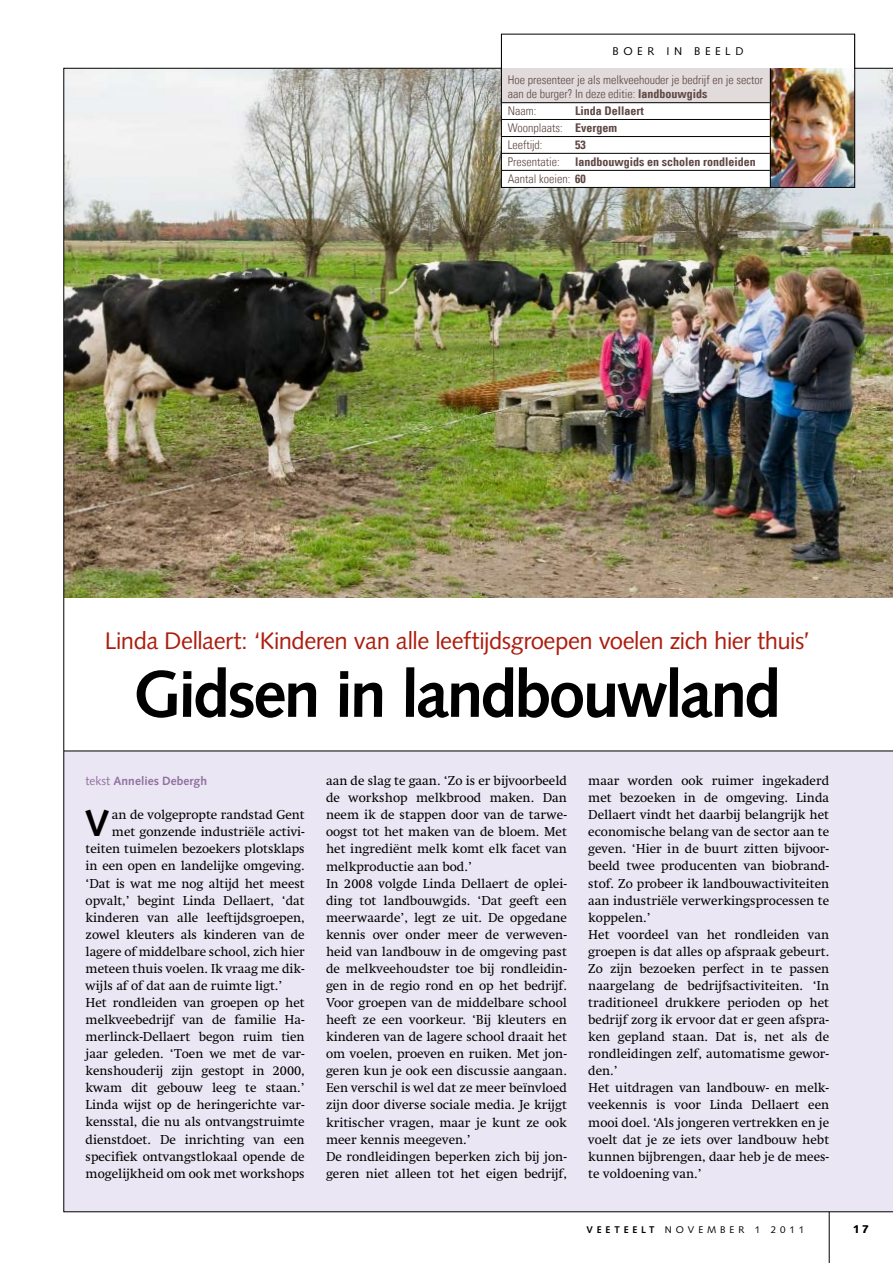
<style>
.page{position:relative;width:893px;height:1263px;background:#fff}
.page>*{position:absolute;margin:0;border:0;box-sizing:border-box;transform-origin:0 0}
.t1{font:700 66px "Syntax LT Pro";letter-spacing:-.045em;color:#000}
.t2{font:700 37.35px "Syntax LT Pro";color:#000}
.t3{font:24px "Syntax LT Pro";letter-spacing:-.02em;color:#ad1d0e}
.t4{font:13.2px/17.1px "Swift LT Pro";color:#000}
.t5{font:12px/14.1px "Univers Com 47 Light Cond";color:#5e4845}
.t6{font:12px "Univers Com 67 Bold Cond";color:#5e4845}
.t7{font:700 12px "Syntax LT Pro";color:#91719f}
.t8{font:11.25px "Syntax LT Pro";letter-spacing:.4em;color:#000}
.t9{font:900 11.25px "Syntax LT Pro";color:#000}
.t10{font:9.75px "Syntax LT Pro";letter-spacing:.4em;color:#000}
.s1{font-family:"Univers Com 67 Bold Cond"}
.s2{font-weight:400}
.s3{font-weight:700}
</style>
<div class="page">
<img style="left:63px;top:33px;width:830px;height:1230px">
<hr style="left:829px;top:1212px;width:1px;height:51px;background:#000">
<p class="t8" style="left:613px;top:45px;width:132px">BOER IN BEELD</p>
<p class="t5" style="left:508px;top:73px;width:257px">Hoe presenteer je als melkveehouder je bedrijf en je sector aan de burger? In deze editie: <span class="s1">landbouwgids</span></p>
<p class="t5" style="left:508px;top:104px;width:30px">Naam:</p>
<p class="t6" style="left:575px;top:103px;width:70px">Linda Dellaert</p>
<p class="t5" style="left:508px;top:119px;width:111px;line-height:17.1px">Woonplaats: <span class="s1">Evergem<br></span>Leeftijd:</p>
<p class="t6" style="left:575px;top:137px;width:12px">53</p>
<p class="t5" style="left:508px;top:155px;width:53px">Presentatie:</p>
<p class="t6" style="left:575px;top:155px;width:182px">landbouwgids en scholen rondleiden</p>
<p class="t5" style="left:508px;top:172px;width:80px">Aantal koeien: <span class="s1">60</span></p>
<h3 class="t3" style="left:105px;top:626px;width:707px">Linda Dellaert: ‘Kinderen van alle leeftijdsgroepen voelen zich hier thuis’</h3>
<h1 class="t1" style="left:133px;top:655px;width:649px">Gidsen in landbouwland</h1>
<p class="t7" style="left:86px;top:774px;width:123px"><span class="s2">tekst</span> Annelies Debergh</p>
<h2 class="t2" style="left:85px;top:801px;width:26px">V</h2>
<p class="t4" style="left:112px;top:806px;width:194px">an de volgepropte randstad Gent</p>
<p class="t4" style="left:112px;top:823px;width:194px">met gonzende industriële activi-</p>
<p class="t4" style="left:86px;top:840px;width:221px">teiten tuimelen bezoekers plotsklaps</p>
<p class="t4" style="left:86px;top:857px;width:221px">in een open en landelijke omgeving.</p>
<p class="t4" style="left:86px;top:874px;width:221px">‘Dat is wat me nog altijd het meest</p>
<p class="t4" style="left:86px;top:891px;width:221px">opvalt,’ begint Linda Dellaert, ‘dat</p>
<p class="t4" style="left:86px;top:909px;width:221px">kinderen van alle leeftijdsgroepen,</p>
<p class="t4" style="left:86px;top:926px;width:221px">zowel kleuters als kinderen van de</p>
<p class="t4" style="left:86px;top:943px;width:221px">lagere of middelbare school, zich hier</p>
<p class="t4" style="left:86px;top:960px;width:221px">meteen thuis voelen. Ik vraag me dik-</p>
<p class="t4" style="left:86px;top:977px;width:198px">wijls af of dat aan de ruimte ligt.’</p>
<p class="t4" style="left:86px;top:994px;width:221px">Het rondleiden van groepen op het</p>
<p class="t4" style="left:86px;top:1011px;width:221px">melkveebedrijf van de familie Ha-</p>
<p class="t4" style="left:86px;top:1028px;width:221px">merlinck-Dellaert begon ruim tien</p>
<p class="t4" style="left:86px;top:1045px;width:221px">jaar geleden. ‘Toen we met de var-</p>
<p class="t4" style="left:86px;top:1062px;width:221px">kenshouderij zijn gestopt in 2000,</p>
<p class="t4" style="left:86px;top:1079px;width:221px">kwam dit gebouw leeg te staan.’</p>
<p class="t4" style="left:86px;top:1096px;width:221px">Linda wijst op de heringerichte var-</p>
<p class="t4" style="left:86px;top:1113px;width:221px">kensstal, die nu als ontvangstruimte</p>
<p class="t4" style="left:86px;top:1130px;width:221px">dienstdoet. De inrichting van een</p>
<p class="t4" style="left:86px;top:1147px;width:221px">specifiek ontvangstlokaal opende de</p>
<p class="t4" style="left:86px;top:1165px;width:221px">mogelijkheid om ook met workshops</p>
<p class="t4" style="left:326px;top:772px;width:242px">aan de slag te gaan. ‘Zo is er bijvoorbeeld de workshop melkbrood maken. Dan neem ik de stappen door van de tarwe&shy;oogst tot het maken van de bloem. Met het ingrediënt melk komt elk facet van melkproductie aan bod.’<br>In 2008 volgde Linda Dellaert de oplei&shy;ding tot landbouwgids. ‘Dat geeft een meerwaarde’, legt ze uit. De opgedane kennis over onder meer de verweven&shy;heid van landbouw in de omgeving past de melkveehoudster toe bij rondleidin&shy;gen in de regio rond en op het bedrijf.<br>Voor groepen van de middelbare school heeft ze een voorkeur. ‘Bij kleuters en kinderen van de lagere school draait het om voelen, proeven en ruiken. Met jon&shy;geren kun je ook een discussie aangaan.<br>Een verschil is wel dat ze meer beïnvloed zijn door diverse sociale media. Je krijgt kritischer vragen, maar je kunt ze ook meer kennis meegeven.’<br>De rondleidingen beperken zich bij jon&shy;geren niet alleen tot het eigen bedrijf,</p>
<p class="t4" style="left:588px;top:772px;width:242px">maar worden ook ruimer ingekaderd met bezoeken in de omgeving. Linda Dellaert vindt het daarbij belangrijk het economische belang van de sector aan te geven. ‘Hier in de buurt zitten bijvoor&shy;beeld twee producenten van biobrand&shy;stof. Zo probeer ik landbouwactiviteiten aan industriële verwerkingsprocessen te koppelen.’<br>Het voordeel van het rondleiden van groepen is dat alles op afspraak gebeurt.<br>Zo zijn bezoeken perfect in te passen naargelang de bedrijfsactiviteiten. ‘In traditioneel drukkere perioden op het bedrijf zorg ik ervoor dat er geen afspra&shy;ken gepland staan. Dat is, net als de rondleidingen zelf, automatisme gewor&shy;den.’<br>Het uitdragen van landbouw- en melk&shy;veekennis is voor Linda Dellaert een mooi doel. ‘Als jongeren vertrekken en je voelt dat je ze iets over landbouw hebt kunnen bijbrengen, daar heb je de mees&shy;te voldoening van.’</p>
<p class="t10" style="left:586px;top:1223px;width:219px"><span class="s3">VEETEELT</span> NOVEMBER 1 2011</p>
<p class="t9" style="left:853px;top:1222px;width:18px">17</p>
</div>
